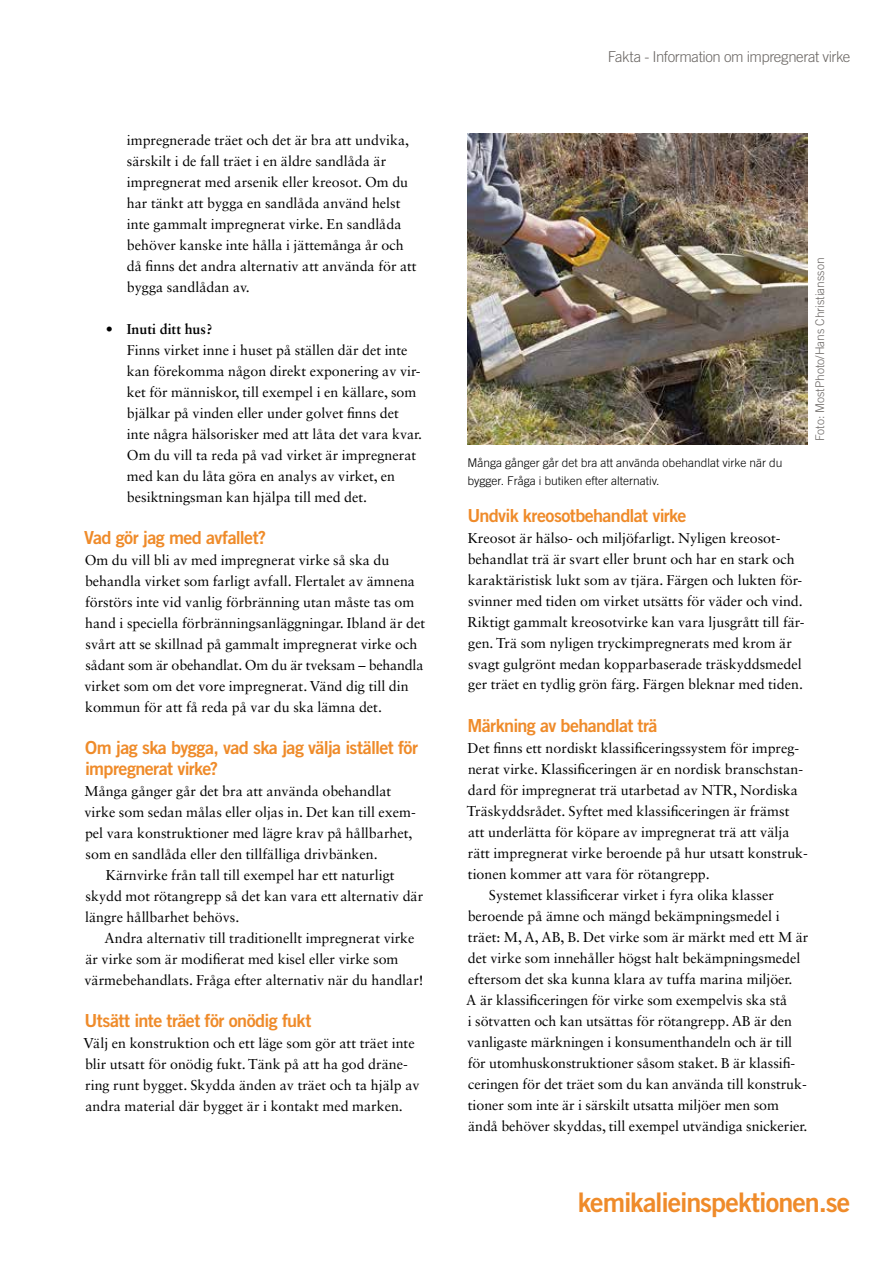
<style>
.page{position:relative;width:893px;height:1263px;background:#fff}
.page>*{position:absolute;margin:0;border:0;box-sizing:border-box;transform-origin:0 0}
.Webbadress{font:27px "Trade Gothic LT Std Bd 2";letter-spacing:-.04em;color:#ef8b2a}
.Rubrik_löpande{font:18px/21px "Trade Gothic LT Std Bd 2";letter-spacing:-.035em;color:#ef8b2a}
.Publikationsnamn{font:300 15px "Trade Gothic LT Std";letter-spacing:-.025em;color:#6b6764}
.Brödtext{font:14.25px/21px "Sabon LT Std";color:#000}
.Brödtext_UI{font:14.25px/21px "Sabon LT Std";color:#000}
.Bildtext{font:300 12px "Trade Gothic LT Std";color:#000}
.Bildbyline{font:300 12px "Trade Gothic LT Std";color:#6b6764}
.s1{font-weight:700}
</style>
<div class="page">
<img style="left:468px;top:134px;width:340px;height:310px">
<p class="Brödtext" style="left:127px;top:129px;width:291px">impregnerade träet och det är bra att undvika, särskilt i de fall träet i en äldre sandlåda är impregnerat med arsenik eller kreosot. Om du har tänkt att bygga en sandlåda använd helst inte gammalt impregnerat virke. En sandlåda behöver kanske inte hålla i jättemånga år och då finns det andra alternativ att använda för att bygga sandlådan av.</p>
<p class="Brödtext" style="left:127px;top:318px;width:297px;text-indent:-21px"><span class="s1">• Inuti ditt hus?<br></span>Finns virket inne i huset på ställen där det inte kan förekomma någon direkt exponering av vir&shy;ket för människor, till exempel i en källare, som bjälkar på vinden eller under golvet finns det inte några hälsorisker med att låta det vara kvar.<br>Om du vill ta reda på vad virket är impregnerat med kan du låta göra en analys av virket, en besiktningsman kan hjälpa till med det.</p>
<h2 class="Rubrik_löpande" style="left:84px;top:526px;width:183px">Vad gör jag med avfallet?</h2>
<p class="Brödtext_UI" style="left:85px;top:549px;width:342px">Om du vill bli av med impregnerat virke så ska du behandla virket som farligt avfall. Flertalet av ämnena förstörs inte vid vanlig förbränning utan måste tas om hand i speciella förbränningsanläggningar. Ibland är det svårt att se skillnad på gammalt impregnerat virke och sådant som är obehandlat. Om du är tveksam – behandla virket som om det vore impregnerat. Vänd dig till din kommun för att få reda på var du ska lämna det.</p>
<h2 class="Rubrik_löpande" style="left:85px;top:736px;width:334px">Om jag ska bygga, vad ska jag välja istället för impregnerat virke?</h2>
<p class="Brödtext_UI" style="left:84px;top:780px;width:333px">Många gånger går det bra att använda obehandlat virke som sedan målas eller oljas in. Det kan till exem&shy;pel vara konstruktioner med lägre krav på hållbarhet, som en sandlåda eller den tillfälliga drivbänken.</p>
<p class="Brödtext" style="left:85px;top:864px;width:340px;text-indent:21px">Kärnvirke från tall till exempel har ett naturligt skydd mot rötangrepp så det kan vara ett alternativ där längre hållbarhet behövs.</p>
<p class="Brödtext" style="left:85px;top:927px;width:341px;text-indent:20px">Andra alternativ till traditionellt impregnerat virke är virke som är modifierat med kisel eller virke som värmebehandlats. Fråga efter alternativ när du handlar!</p>
<h2 class="Rubrik_löpande" style="left:85px;top:1009px;width:228px">Utsätt inte träet för onödig fukt</h2>
<p class="Brödtext_UI" style="left:84px;top:1032px;width:338px">Välj en konstruktion och ett läge som gör att träet inte blir utsatt för onödig fukt. Tänk på att ha god dräne&shy;ring runt bygget. Skydda änden av träet och ta hjälp av andra material där bygget är i kontakt med marken.</p>
<p class="Publikationsnamn" style="left:608px;top:48px;width:244px">Fakta - Information om impregnerat virke</p>
<p class="Bildtext" style="left:468px;top:455px;width:316px">Många gånger går det bra att använda obehandlat virke när du</p>
<p class="Bildtext" style="left:468px;top:473px;width:193px">bygger. Fråga i butiken efter alternativ.</p>
<p class="Bildbyline" style="left:813px;top:441px;width:185px;rotate:-90deg">Foto: MostPhoto/Hans Christiansson</p>
<h2 class="Rubrik_löpande" style="left:467px;top:505px;width:221px">Undvik kreosotbehandlat virke</h2>
<p class="Brödtext_UI" style="left:467px;top:528px;width:338px">Kreosot är hälso- och miljöfarligt. Nyligen kreosot&shy;behandlat trä är svart eller brunt och har en stark och karaktäristisk lukt som av tjära. Färgen och lukten för&shy;svinner med tiden om virket utsätts för väder och vind.<br>Riktigt gammalt kreosotvirke kan vara ljusgrått till fär&shy;gen. Trä som nyligen tryckimpregnerats med krom är svagt gulgrönt medan kopparbaserade träskyddsmedel</p>
<p class="Brödtext_UI" style="left:468px;top:673px;width:336px">ger träet en tydlig grön färg. Färgen bleknar med tiden.</p>
<h2 class="Rubrik_löpande" style="left:468px;top:715px;width:191px">Märkning av behandlat trä</h2>
<p class="Brödtext_UI" style="left:467px;top:738px;width:343px">Det finns ett nordiskt klassificeringssystem för impreg&shy;nerat virke. Klassificeringen är en nordisk branschstan&shy;dard för impregnerat trä utarbetad av NTR, Nordiska Träskyddsrådet. Syftet med klassificeringen är främst att underlätta för köpare av impregnerat trä att välja rätt impregnerat virke beroende på hur utsatt konstruk&shy;tionen kommer att vara för rötangrepp.</p>
<p class="Brödtext" style="left:466px;top:885px;width:344px;text-indent:23px">Systemet klassificerar virket i fyra olika klasser beroende på ämne och mängd bekämpningsmedel i träet: M, A, AB, B. Det virke som är märkt med ett M är det virke som innehåller högst halt bekämpningsmedel eftersom det ska kunna klara av tuffa marina miljöer.<br>A är klassificeringen för virke som exempelvis ska stå<br>i sötvatten och kan utsättas för rötangrepp. AB är den vanligaste märkningen i konsumenthandeln och är till för utomhuskonstruktioner såsom staket. B är klassifi&shy;ceringen för det träet som du kan använda till konstruk&shy;tioner som inte är i särskilt utsatta miljöer men som ändå behöver skyddas, till exempel utvändiga snickerier.</p>
<p class="Webbadress" style="left:578px;top:1185px;width:274px">kemikalieinspektionen.se</p>
</div>
